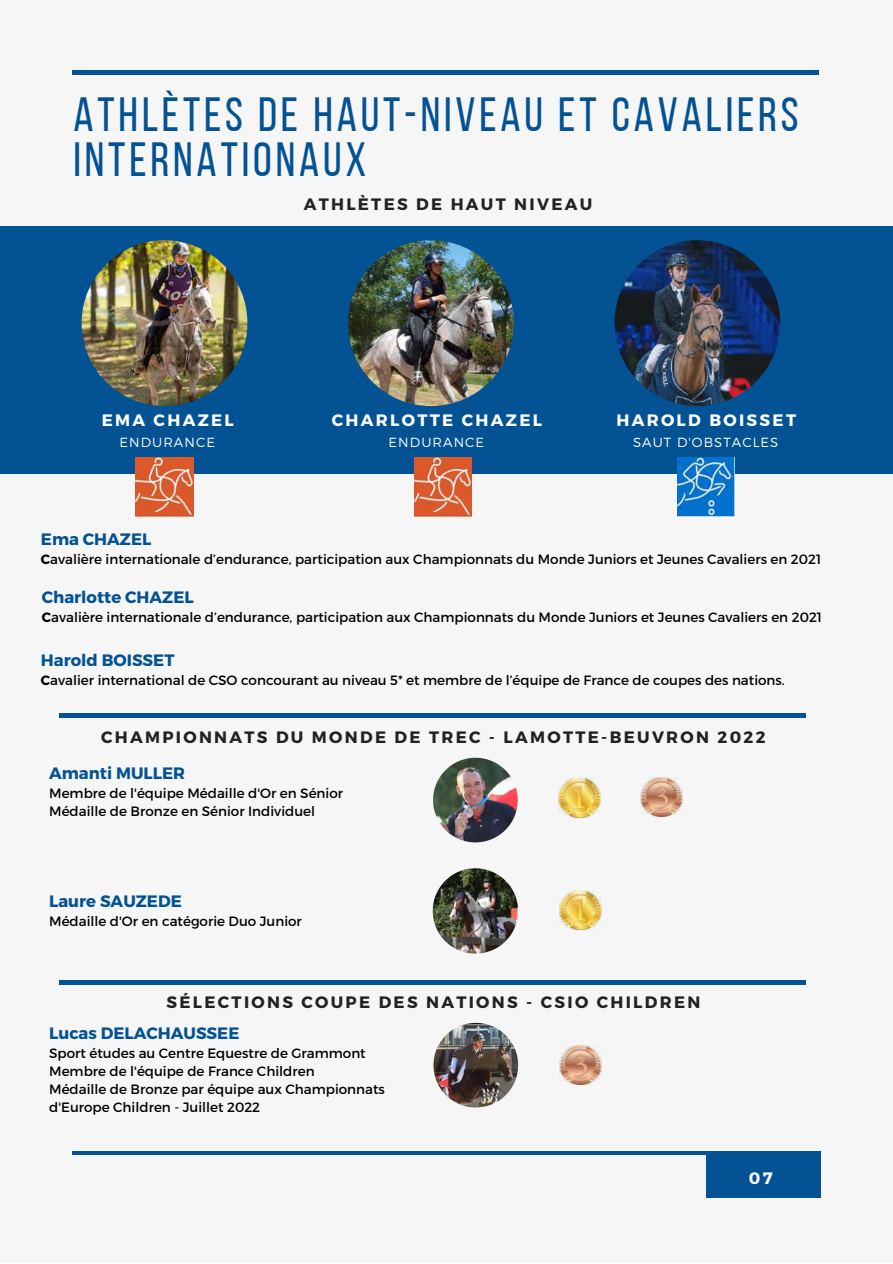
<style>
.page{position:relative;width:893px;height:1264px;background:#fff}
.page>*{position:absolute;margin:0;border:0;box-sizing:border-box;transform-origin:0 0}
.t1{font:47.85px/45px "Bebas Neue";letter-spacing:.08em;color:#025294}
.t2{font:700 16.5px "Montserrat";letter-spacing:.14em;color:#222}
.t3{font:700 16.5px "Montserrat";color:#025294}
.t4{font:700 16.5px "Montserrat";letter-spacing:.14em;color:#fff}
.t5{font:13.5px/18px "Montserrat";color:#000}
.t6{font:300 13.2px "Montserrat";letter-spacing:.08em;color:#fff}
.s1{font-weight:700}
</style>
<div class="page">
<div style="left:0;top:0;width:892px;height:1262px;background:#f6f6f6"></div>
<hr style="left:72px;top:71px;width:747px;height:3px;background:#025294">
<div style="left:705px;top:1151px;width:115px;height:46px;background:#025294"></div>
<hr style="left:72px;top:1151px;width:747px;height:3px;background:#025294">
<div style="left:0;top:226px;width:892px;height:248px;background:#025294"></div>
<img style="left:136px;top:458px;width:57px;height:58px">
<img style="left:677px;top:458px;width:57px;height:58px">
<hr style="left:59px;top:713px;width:747px;height:4px;background:#025294">
<img style="left:558px;top:777px;width:43px;height:40px">
<img style="left:640px;top:777px;width:42px;height:39px">
<img style="left:559px;top:890px;width:42px;height:39px">
<img style="left:614px;top:240px;width:166px;height:166px;border-radius:50%">
<img style="left:433px;top:757px;width:84px;height:85px;border-radius:50%">
<img style="left:82px;top:240px;width:165px;height:166px;border-radius:50%">
<img style="left:348px;top:240px;width:166px;height:166px;border-radius:50%">
<img style="left:432px;top:868px;width:86px;height:85px;border-radius:50%">
<img style="left:414px;top:458px;width:57px;height:58px">
<hr style="left:59px;top:980px;width:747px;height:4px;background:#025294">
<img style="left:433px;top:1022px;width:85px;height:85px;border-radius:50%">
<img style="left:559px;top:1045px;width:42px;height:39px">
<h1 class="t1" style="left:73px;top:97px;width:726px">ATHLÈTES DE HAUT-NIVEAU ET CAVALIERS<br>INTERNATIONAUX</h1>
<p class="t2" style="left:304px;top:193px;width:290px">ATHLÈTES DE HAUT NIVEAU</p>
<p class="t4" style="left:102px;top:409px;width:134px">EMA CHAZEL</p>
<p class="t6" style="left:119px;top:433px;width:97px">ENDURANCE</p>
<p class="t4" style="left:332px;top:409px;width:212px">CHARLOTTE CHAZEL</p>
<p class="t6" style="left:388px;top:433px;width:97px">ENDURANCE</p>
<p class="t4" style="left:616px;top:409px;width:181px">HAROLD BOISSET</p>
<p class="t6" style="left:633px;top:433px;width:147px">SAUT D'OBSTACLES</p>
<p class="t3" style="left:41px;top:528px;width:112px">Ema CHAZEL</p>
<p class="t5" style="left:41px;top:549px;width:781px"><span class="s1">C</span>avalière internationale d’endurance, participation aux Championnats du Monde Juniors et Jeunes Cavaliers en 2021</p>
<p class="t3" style="left:42px;top:586px;width:153px">Charlotte CHAZEL</p>
<p class="t5" style="left:42px;top:607px;width:781px"><span class="s1">C</span>avalière internationale d’endurance, participation aux Championnats du Monde Juniors et Jeunes Cavaliers en 2021</p>
<p class="t3" style="left:41px;top:649px;width:135px">Harold BOISSET</p>
<p class="t5" style="left:41px;top:670px;width:745px"><span class="s1">C</span>avalier international de CSO concourant au niveau 5* et membre de l’équipe de France de coupes des nations.</p>
<p class="t2" style="left:101px;top:726px;width:666px">CHAMPIONNATS DU MONDE DE TREC - LAMOTTE-BEUVRON 2022</p>
<p class="t3" style="left:49px;top:762px;width:137px">Amanti MULLER</p>
<p class="t5" style="left:49px;top:784px;width:295px">Membre de l'équipe Médaille d'Or en Sénior<br>Médaille de Bronze en Sénior Individuel</p>
<p class="t3" style="left:49px;top:890px;width:134px">Laure SAUZEDE</p>
<p class="t5" style="left:49px;top:911px;width:254px">Médaille d'Or en catégorie Duo Junior</p>
<p class="t2" style="left:167px;top:991px;width:535px">SÉLECTIONS COUPE DES NATIONS - CSIO CHILDREN</p>
<p class="t3" style="left:49px;top:1022px;width:192px">Lucas DELACHAUSSEE</p>
<p class="t5" style="left:49px;top:1043px;width:337px">Sport études au Centre Equestre de Grammont Membre de l'équipe de France Children<br>Médaille de Bronze par équipe aux Championnats d'Europe Children - Juillet 2022</p>
<p class="t4" style="left:748px;top:1167px;width:25px">07</p>
</div>
